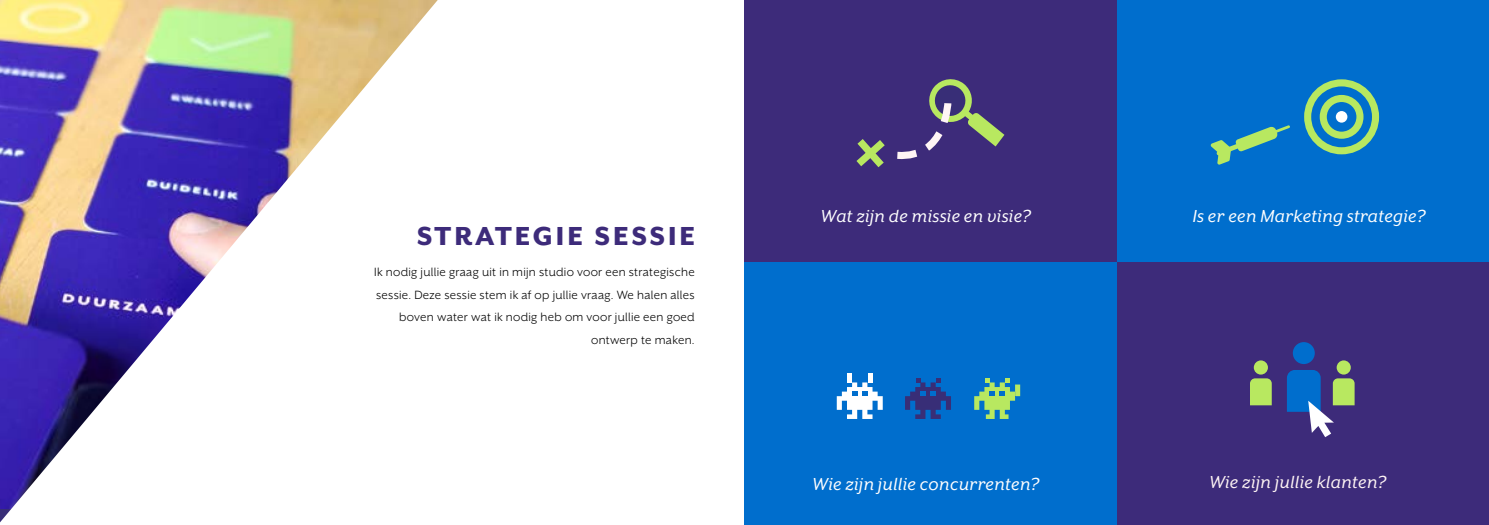
<style>
.page{position:relative;width:1489px;height:525px;background:#fff}
.page>*{position:absolute;margin:0;border:0;box-sizing:border-box;transform-origin:0 0}
.t1{font:800 30px "Mr Eaves XL San OT";letter-spacing:.1em;color:#3d2b7a}
.t2{font:italic 20px "Mr Eaves XL San OT";letter-spacing:.02em;color:#fff}
.t3{font:italic 20px "Mr Eaves XL San OT";letter-spacing:.02em;color:#fff5f5}
.t4{font:13.75px/22.5px "Mr Eaves XL San OT";letter-spacing:.02em;color:#000;text-align:right}
</style>
<div class="page">
<svg style="left:0;top:0;width:438px;height:523px"></svg>
<div style="left:1116px;top:0;width:372px;height:262px;background:#006ecd"></div>
<div style="left:744px;top:0;width:372px;height:262px;background:#3d2b7a"></div>
<div style="left:1116px;top:262px;width:372px;height:262px;background:#3d2b7a"></div>
<div style="left:744px;top:262px;width:372px;height:262px;background:#006ecd"></div>
<div style="left:1292px;top:342px;width:22px;height:22px;background:#006ecd;border-radius:50%"></div>
<svg style="left:1250px;top:378px;width:21px;height:27px"></svg>
<div style="left:1253px;top:360px;width:14px;height:14px;background:#b8e860;border-radius:50%"></div>
<div style="left:1336px;top:360px;width:14px;height:14px;background:#b8e860;border-radius:50%"></div>
<svg style="left:1287px;top:370px;width:67px;height:67px"></svg>
<svg style="left:905px;top:378px;width:45px;height:41px"></svg>
<div style="left:847px;top:373px;width:5px;height:9px;background:#fff"></div>
<div style="left:867px;top:373px;width:5px;height:9px;background:#fff"></div>
<svg style="left:836px;top:382px;width:46px;height:37px"></svg>
<svg style="left:974px;top:378px;width:46px;height:41px"></svg>
<svg style="left:856px;top:79px;width:148px;height:89px"></svg>
<div style="left:1303px;top:79px;width:75px;height:75px;border:7px solid #b8e860;border-radius:50%"></div>
<div style="left:1319px;top:95px;width:44px;height:44px;border:7px solid #b8e860;border-radius:50%"></div>
<div style="left:1335px;top:111px;width:12px;height:12px;background:#fff;border-radius:50%"></div>
<svg style="left:1210px;top:125px;width:79px;height:40px"></svg>
<h1 class="t1" style="left:417px;top:220px;width:279px">STRATEGIE SESSIE</h1>
<p class="t4" style="left:374px;top:261px;width:322px">Ik nodig jullie graag uit in mijn studio voor een strategische sessie. Deze sessie stem ik af op jullie vraag. We halen alles boven water wat ik nodig heb om voor jullie een goed ontwerp te maken.</p>
<h2 class="t2" style="left:821px;top:206px;width:211px">Wat zijn de missie en visie?</h2>
<h2 class="t2" style="left:1192px;top:206px;width:234px">Is er een Marketing strategie?</h2>
<h2 class="t2" style="left:812px;top:473px;width:228px">Wie zijn jullie concurrenten?</h2>
<h2 class="t3" style="left:1209px;top:472px;width:178px">Wie zijn jullie klanten?</h2>
</div>
